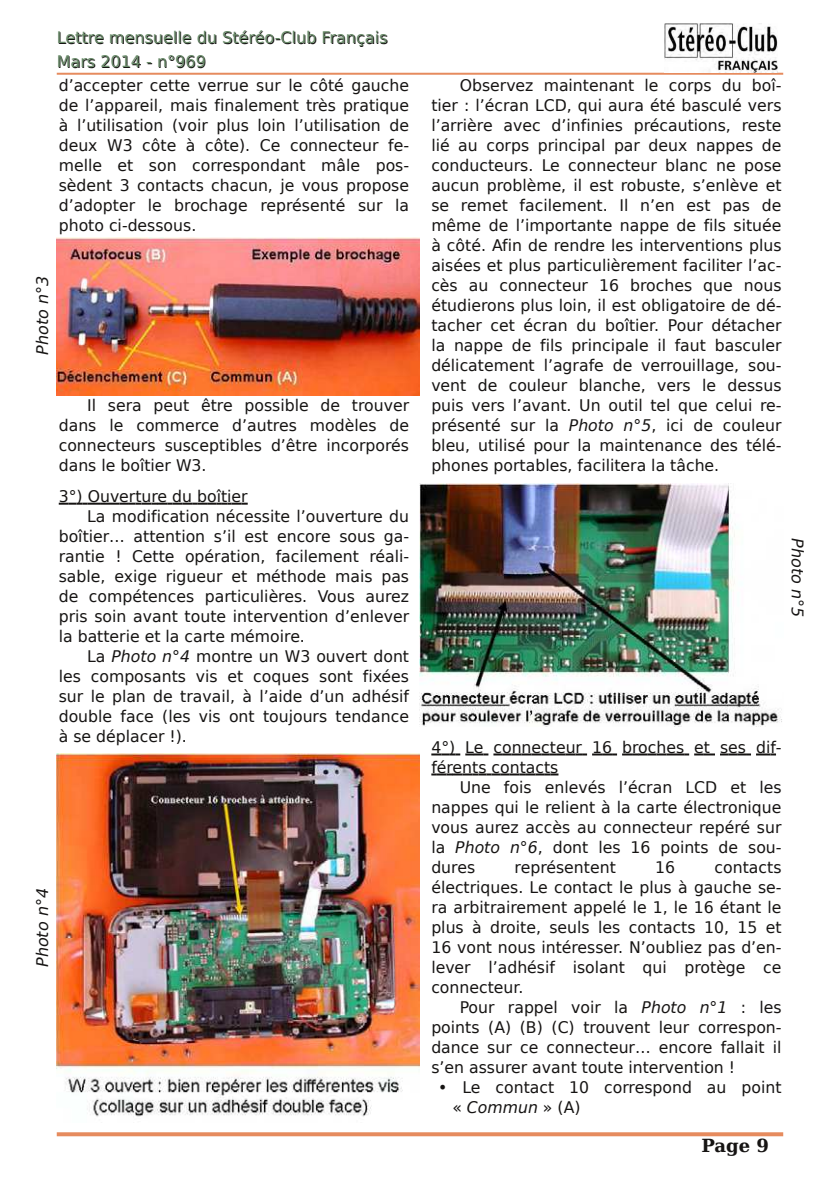
<style>
.page{position:relative;width:840px;height:1191px;background:#fff}
.page>*{position:absolute;margin:0;border:0;box-sizing:border-box;transform-origin:0 0}
.t1{font:700 18px "Bitstream Vera Serif";color:#161413}
.t2{font:16px/20px "Bitstream Vera Sans";color:#161413;text-align:justify}
.t3{font:italic 16px "Bitstream Vera Sans";color:#161413}
.s1{color:#698b69}
.s2{font-style:italic}
</style>
<div class="page">
<hr style="left:57px;top:73px;width:725px;height:2px;background:#e68b5e">
<img style="left:664px;top:24px;width:112px;height:48px">
<svg style="left:57px;top:1132px;width:725px;height:4px;background:#e79369"></svg>
<svg style="left:59px;top:503px;width:188px;height:2px"></svg>
<svg style="left:431px;top:753px;width:344px;height:2px"></svg>
<svg style="left:431px;top:773px;width:127px;height:2px"></svg>
<img style="left:57px;top:237px;width:363px;height:158px">
<img style="left:57px;top:753px;width:363px;height:364px">
<img style="left:420px;top:484px;width:362px;height:242px">
<p class="t2" style="left:57px;top:28px;width:353px;line-height:23.2px;text-align:left">Lettre mensue<span class="s1">ll</span>e du Stéréo-C<span class="s1">l</span>ub França<span class="s1">i</span>s<br>Mars 2014 - n°969<br>d’accepter cette verrue sur le côté gauche</p>
<p class="t2" style="left:59px;top:96px;width:352px">de l’appareil, mais finalement très pratique à l’utilisation (voir plus loin l’utilisation de deux W3 côte à côte). Ce connecteur fe&shy;melle et son correspondant mâle pos&shy;sèdent 3 contacts chacun, je vous propose d’adopter le brochage représenté sur la photo ci-dessous.</p>
<p class="t3" style="left:35px;top:354px;width:81px;rotate:-90deg">Photo n°3</p>
<p class="t2" style="left:59px;top:396px;width:351px;text-indent:28px">Il sera peut être possible de trouver dans le commerce d’autres modèles de connecteurs susceptibles d’être incorporés dans le boîtier W3.</p>
<p class="t2" style="left:59px;top:487px;width:190px">3°) Ouverture du boîtier</p>
<p class="t2" style="left:87px;top:507px;width:323px">La modification nécessite l’ouverture du</p>
<p class="t2" style="left:59px;top:527px;width:352px">boîtier… attention s’il est encore sous ga-</p>
<p class="t2" style="left:59px;top:547px;width:352px">rantie ! Cette opération, facilement réali-</p>
<p class="t2" style="left:59px;top:567px;width:351px">sable, exige rigueur et méthode mais pas</p>
<p class="t2" style="left:59px;top:587px;width:352px">de compétences particulières. Vous aurez</p>
<p class="t2" style="left:59px;top:607px;width:351px">pris soin avant toute intervention d’enlever</p>
<p class="t2" style="left:59px;top:627px;width:247px">la batterie et la carte mémoire.</p>
<p class="t2" style="left:87px;top:647px;width:323px">La <span class="s2">Photo n°4</span> montre un W3 ouvert dont</p>
<p class="t2" style="left:59px;top:667px;width:351px">les composants vis et coques sont fixées</p>
<p class="t2" style="left:59px;top:687px;width:351px">sur le plan de travail, à l’aide d’un adhésif</p>
<p class="t2" style="left:59px;top:707px;width:351px">double face (les vis ont toujours tendance</p>
<p class="t2" style="left:59px;top:727px;width:129px">à se déplacer !).</p>
<p class="t3" style="left:35px;top:967px;width:81px;rotate:-90deg">Photo n°4</p>
<p class="t2" style="left:431px;top:76px;width:351px;text-indent:28px">Observez maintenant le corps du boî&shy;tier : l’écran LCD, qui aura été basculé vers l’arrière avec d’infinies précautions, reste lié au corps principal par deux nappes de conducteurs. Le connecteur blanc ne pose aucun problème, il est robuste, s’enlève et se remet facilement. Il n’en est pas de même de l’importante nappe de fils située à côté. Afin de rendre les interventions plus aisées et plus particulièrement faciliter l’ac&shy;cès au connecteur 16 broches que nous étudierons plus loin, il est obligatoire de dé&shy;tacher cet écran du boîtier. Pour détacher la nappe de fils principale il faut basculer délicatement l’agrafe de verrouillage, sou&shy;vent de couleur blanche, vers le dessus puis vers l’avant. Un outil tel que celui re&shy;présenté sur la <span class="s2">Photo n°5</span>, ici de couleur bleu, utilisé pour la maintenance des télé&shy;phones portables, facilitera la tâche.</p>
<p class="t3" style="left:804px;top:538px;width:81px;rotate:90deg">Photo n°5</p>
<p class="t2" style="left:431px;top:738px;width:351px">4°) Le connecteur 16 broches et ses dif&shy;férents contacts</p>
<p class="t2" style="left:431px;top:778px;width:351px;text-indent:28px">Une fois enlevés l’écran LCD et les nappes qui le relient à la carte électronique vous aurez accès au connecteur repéré sur la <span class="s2">Photo n°6</span>, dont les 16 points de sou&shy;dures</p>
<p class="t2" style="left:514px;top:858px;width:103px">représentent</p>
<p class="t2" style="left:655px;top:858px;width:21px">16</p>
<p class="t2" style="left:431px;top:858px;width:351px;text-indent:283px">contacts électriques. Le contact le plus à gauche se&shy;ra arbitrairement appelé le 1, le 16 étant le plus à droite, seuls les contacts 10, 15 et 16 vont nous intéresser. N’oubliez pas d’en&shy;lever l’adhésif isolant qui protège ce connecteur.</p>
<p class="t2" style="left:431px;top:998px;width:351px;text-indent:28px">Pour rappel voir la <span class="s2">Photo n°1</span> : les points (A) (B) (C) trouvent leur correspon&shy;dance sur ce connecteur… encore fallait il s’en assurer avant toute intervention !</p>
<p class="t2" style="left:452px;top:1078px;width:330px;text-indent:-14px">• Le contact 10 correspond au point « <span class="s2">Commun</span> » (A)</p>
<p class="t1" style="left:701px;top:1137px;width:69px">Page 9</p>
</div>
